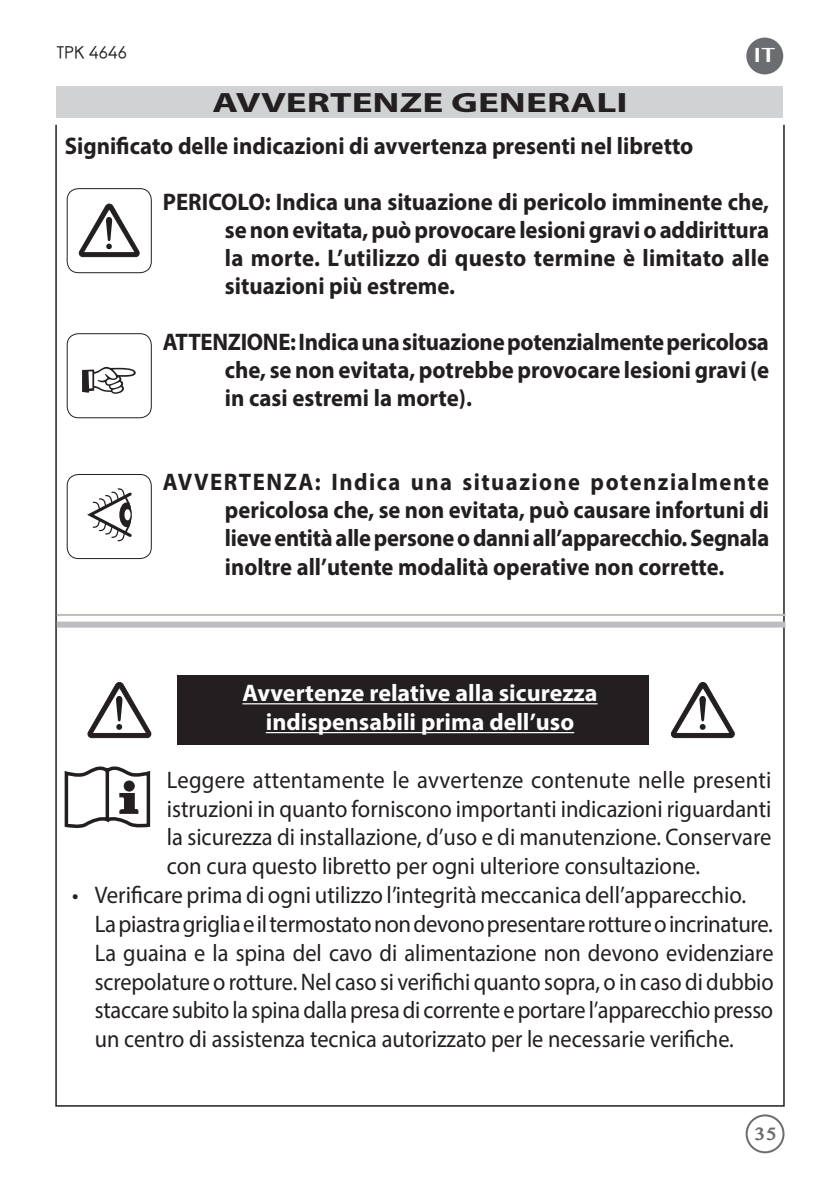
<style>
.page{position:relative;width:840px;height:1191px;background:#fff}
.page>*{position:absolute;margin:0;border:0;box-sizing:border-box;transform-origin:0 0}
.t1{font:700 28px "Myriad Pro";color:#231f20;scale:1.4 1}
.AVVERTENZA{font:700 24px/28px "Myriad Pro";color:#231f20;text-align:justify;scale:.95 1}
.testo_tab{font:24px/28.8px "Myriad Pro";letter-spacing:-.005em;color:#231f20;scale:.95 1}
.Testo_tabulato_1{font:24px/28.8px "Myriad Pro";color:#231f20;text-align:justify;scale:.94 1}
.TITOLO_capitolo{font:700 24px "Myriad Pro";color:#fff}
.t2{font:700 20px "Bangla MN";color:#fff}
.t3{font:700 18px "Bangla MN";color:#6c6d70}
.t4{font:17px "Rounded Elegance";color:#231f20}
</style>
<div class="page">
<div style="left:57px;top:86px;width:725px;height:31px;background:#d1d2d4"></div>
<div style="left:746px;top:38px;width:36px;height:36px;background:#6c6d70;border-radius:50%"></div>
<div style="left:745px;top:1114px;width:39px;height:39px;border:2px solid #6c6d70;border-radius:50%"></div>
<div style="left:177px;top:675px;width:471px;height:70px;background:#231f20"></div>
<svg style="left:88px;top:682px;width:63px;height:56px"></svg>
<svg style="left:670px;top:682px;width:64px;height:56px"></svg>
<svg style="left:79px;top:204px;width:60px;height:53px"></svg>
<div style="left:67px;top:188px;width:85px;height:85px;border:1px solid #231f20;border-radius:11px"></div>
<svg style="left:87px;top:488px;width:45px;height:53px"></svg>
<div style="left:124px;top:509px;width:6px;height:11px;border:2px solid #fff;border-radius:50%"></div>
<div style="left:67px;top:474px;width:85px;height:85px;border:1px solid #231f20;border-radius:11px"></div>
<div style="left:67px;top:333px;width:85px;height:85px;border:1px solid #231f20;border-radius:11px"></div>
<hr style="left:57px;top:614px;width:728px;height:2px;background:#bcbdc0">
<div style="left:57px;top:621px;width:728px;height:6px;background:#bcbdc0"></div>
<svg style="left:64px;top:766px;width:87px;height:63px"></svg>
<div style="left:124px;top:781px;width:10px;height:10px;background:#231f20;border-radius:50%"></div>
<div style="left:124px;top:780px;width:10px;height:11px;border:1px solid #231f20;border-radius:50%"></div>
<hr style="left:242px;top:703px;width:355px;height:1px;background:#fff">
<hr style="left:265px;top:732px;width:309px;height:1px;background:#fff">
<p class="t4" style="left:57px;top:43px;width:72px">TPK 4646</p>
<p class="t1" style="left:212px;top:84px;width:298px">AVVERTENZE GENERALI</p>
<p class="t2" style="left:753px;top:42px;width:23px">IT</p>
<p class="AVVERTENZA" style="left:65px;top:131px;width:663px">Significato delle indicazioni di avvertenza presenti nel libretto</p>
<p class="AVVERTENZA" style="left:225px;top:187px;width:574px;text-indent:-62px">PERICOLO: Indica una situazione di pericolo imminente che, se non evitata, può provocare lesioni gravi o addirittura la morte. L’utilizzo di questo termine è limitato alle situazioni più estreme.</p>
<p class="AVVERTENZA" style="left:225px;top:327px;width:574px;text-indent:-62px">ATTENZIONE: Indica una situazione potenzialmente pericolosa che, se non evitata, potrebbe provocare lesioni gravi (e in casi estremi la morte).</p>
<p class="AVVERTENZA" style="left:225px;top:467px;width:574px;text-indent:-62px">AVVERTENZA: Indica una situazione potenzialmente pericolosa che, se non evitata, può causare infortuni di lieve entità alle persone o danni all’apparecchio. Segnala inoltre all’utente modalità operative non corrette.</p>
<p class="TITOLO_capitolo" style="left:242px;top:677px;width:356px">Avvertenze relative alla sicurezza</p>
<p class="TITOLO_capitolo" style="left:265px;top:706px;width:310px">indispensabili prima dell’uso</p>
<p class="Testo_tabulato_1" style="left:167px;top:765px;width:644px">Leggere attentamente le avvertenze contenute nelle presenti istruzioni in quanto forniscono importanti indicazioni riguardanti la sicurezza di installazione, d’uso e di manutenzione. Conservare con cura questo libretto per ogni ulteriore consultazione.</p>
<p class="testo_tab" style="left:95px;top:880px;width:715px;text-indent:-23px">• Verificare prima di ogni utilizzo l’integrità meccanica dell’apparecchio.<br>La piastra griglia e il termostato non devono presentare rotture o incrinature.<br>La guaina e la spina del cavo di alimentazione non devono evidenziare screpolature o rotture. Nel caso si verifichi quanto sopra, o in caso di dubbio staccare subito la spina dalla presa di corrente e portare l’apparecchio presso un centro di assistenza tecnica autorizzato per le necessarie verifiche.</p>
<p class="t3" style="left:753px;top:1121px;width:25px">35</p>
</div>
